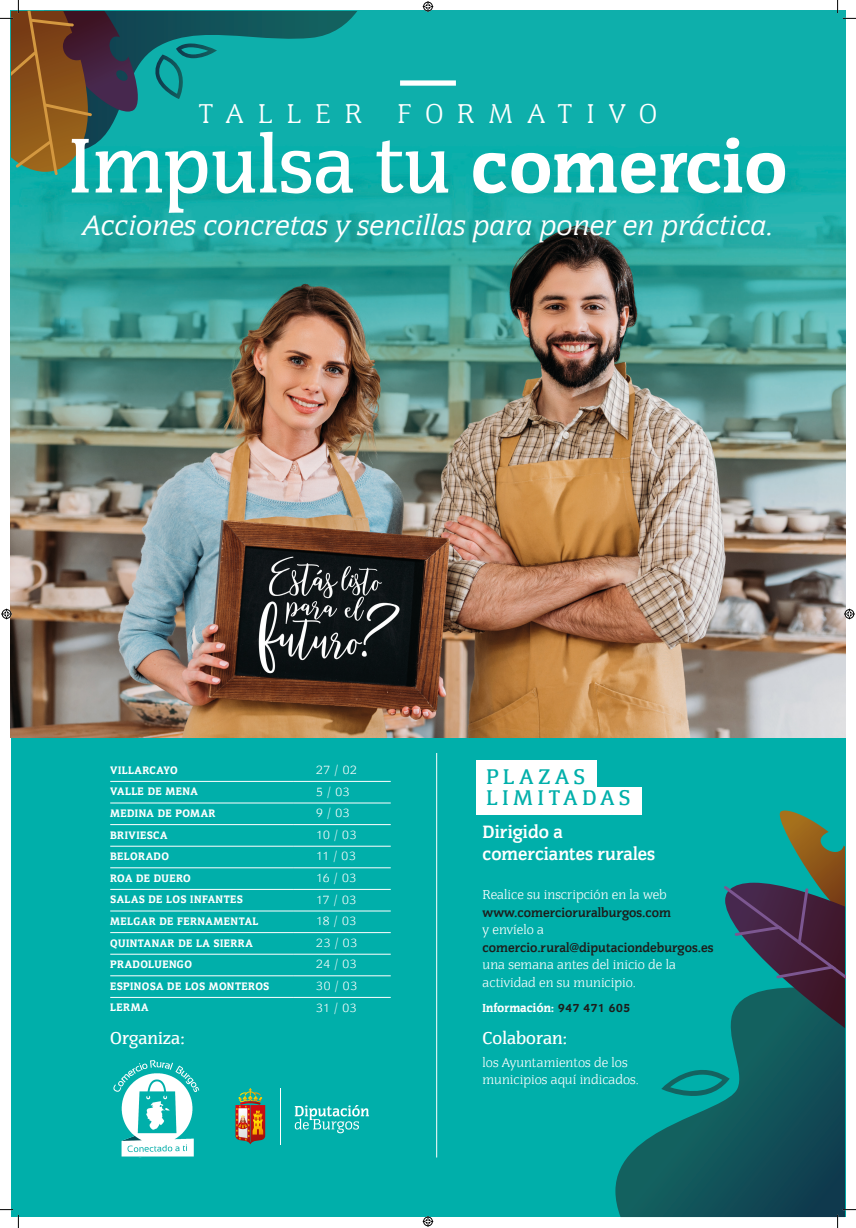
<style>
.page{position:relative;width:856px;height:1228px;background:#fff}
.page>*{position:absolute;margin:0;border:0;box-sizing:border-box;transform-origin:0 0}
.t1{font:500 80.33px "Congress W01";color:#fff}
.t2{font:italic 28.88px "Congress W01";color:#fff}
.t3{font:300 28px "Congress W01";letter-spacing:.5em;color:#fff}
.t4{font:500 21.88px/21px "Congress W01";letter-spacing:.21em;color:#00afaa}
.t5{font:700 18.38px "Congress W01";color:#fff}
.t6{font:500 17.68px "Congress W01";color:#fff}
.t7{font:300 13.12px/17.5px "Congress W01";color:#fff}
.t8{font:700 13.12px/17.5px "Congress W01";color:#1d1d1b}
.t9{font:800 13.12px "Congress W00";color:#fff}
.t10{font:800 12.25px "Congress W00";letter-spacing:.025em;color:#fff}
.t11{font:300 12.25px "Congress W01";letter-spacing:.055em;color:#fff}
.s1{font-family:"Congress W00";font-weight:800}
.s2{font-weight:300;color:#fff}
.s3{color:#1d1d1b}
</style>
<div class="page">
<div style="left:11px;top:11px;width:833px;height:1205px;background:#00afaa"></div>
<img style="left:11px;top:11px;width:833px;height:726px">
<svg style="left:139px;top:11px;width:218px;height:141px"></svg>
<svg style="left:154px;top:43px;width:63px;height:56px"></svg>
<div style="left:400px;top:80px;width:56px;height:6px;background:#fff"></div>
<svg style="left:235px;top:1088px;width:30px;height:56px"></svg>
<hr style="left:280px;top:1087px;width:1px;height:57px;background:#fff">
<svg style="left:295px;top:1105px;width:74px;height:28px"></svg>
<img style="left:113px;top:1060px;width:87px;height:97px">
<hr style="left:436px;top:753px;width:1px;height:404px;background:#fff">
<hr style="left:110px;top:781px;width:184px;height:1px;background:#fff">
<hr style="left:294px;top:781px;width:96px;height:1px;background:#fff">
<hr style="left:110px;top:802px;width:184px;height:1px;background:#fff">
<hr style="left:294px;top:802px;width:96px;height:1px;background:#fff">
<hr style="left:110px;top:824px;width:184px;height:1px;background:#fff">
<hr style="left:294px;top:824px;width:96px;height:1px;background:#fff">
<hr style="left:110px;top:845px;width:184px;height:1px;background:#fff">
<hr style="left:294px;top:845px;width:96px;height:1px;background:#fff">
<hr style="left:110px;top:867px;width:184px;height:1px;background:#fff">
<hr style="left:294px;top:867px;width:96px;height:1px;background:#fff">
<hr style="left:110px;top:889px;width:184px;height:1px;background:#fff">
<hr style="left:294px;top:889px;width:96px;height:1px;background:#fff">
<hr style="left:110px;top:910px;width:184px;height:1px;background:#fff">
<hr style="left:294px;top:910px;width:96px;height:1px;background:#fff">
<hr style="left:110px;top:932px;width:184px;height:1px;background:#fff">
<hr style="left:294px;top:932px;width:96px;height:1px;background:#fff">
<hr style="left:110px;top:953px;width:184px;height:1px;background:#fff">
<hr style="left:294px;top:953px;width:96px;height:1px;background:#fff">
<hr style="left:110px;top:975px;width:184px;height:1px;background:#fff">
<hr style="left:294px;top:975px;width:96px;height:1px;background:#fff">
<hr style="left:110px;top:997px;width:184px;height:1px;background:#fff">
<hr style="left:294px;top:997px;width:96px;height:1px;background:#fff">
<div style="left:476px;top:759px;width:120px;height:28px;background:#fff"></div>
<div style="left:476px;top:786px;width:165px;height:28px;background:#fff"></div>
<svg style="left:615px;top:1028px;width:229px;height:188px"></svg>
<svg style="left:661px;top:1056px;width:68px;height:51px"></svg>
<svg style="left:724px;top:810px;width:120px;height:218px"></svg>
<svg style="left:0;top:0;width:139px;height:175px"></svg>
<svg style="left:0;top:1209px;width:19px;height:18px"></svg>
<svg style="left:836px;top:0;width:19px;height:19px"></svg>
<svg style="left:836px;top:1208px;width:19px;height:19px"></svg>
<svg style="left:422px;top:1px;width:11px;height:11px"></svg>
<svg style="left:422px;top:1216px;width:11px;height:10px"></svg>
<svg style="left:1px;top:608px;width:11px;height:11px"></svg>
<svg style="left:843px;top:608px;width:11px;height:11px"></svg>
<p class="t3" style="left:199px;top:98px;width:165px">TALLER</p>
<p class="t3" style="left:397px;top:98px;width:261px">FORMATIVO</p>
<p class="t1" style="left:68px;top:119px;width:721px">Impulsa tu <span class="s1">comercio</span></p>
<p class="t2" style="left:82px;top:209px;width:692px">Acciones concretas y sencillas para poner en práctica.</p>
<p class="t10" style="left:110px;top:762px;width:69px">VILLARCAYO</p>
<p class="t11" style="left:316px;top:763px;width:42px">27 / 02</p>
<p class="t10" style="left:110px;top:783px;width:89px">VALLE DE MENA</p>
<p class="t11" style="left:316px;top:784px;width:35px">5 / 03</p>
<p class="t10" style="left:110px;top:805px;width:107px">MEDINA DE POMAR</p>
<p class="t11" style="left:316px;top:806px;width:35px">9 / 03</p>
<p class="t10" style="left:110px;top:827px;width:59px">BRIVIESCA</p>
<p class="t11" style="left:316px;top:827px;width:42px">10 / 03</p>
<p class="t10" style="left:110px;top:848px;width:60px">BELORADO</p>
<p class="t11" style="left:316px;top:849px;width:41px">11 / 03</p>
<p class="t10" style="left:110px;top:870px;width:82px">ROA DE DUERO</p>
<p class="t11" style="left:316px;top:871px;width:41px">16 / 03</p>
<p class="t10" style="left:110px;top:891px;width:134px">SALAS DE LOS INFANTES</p>
<p class="t11" style="left:316px;top:892px;width:41px">17 / 03</p>
<p class="t10" style="left:110px;top:913px;width:150px">MELGAR DE FERNAMENTAL</p>
<p class="t11" style="left:316px;top:914px;width:42px">18 / 03</p>
<p class="t10" style="left:110px;top:934px;width:144px">QUINTANAR DE LA SIERRA</p>
<p class="t11" style="left:316px;top:935px;width:42px">23 / 03</p>
<p class="t10" style="left:110px;top:956px;width:83px">PRADOLUENGO</p>
<p class="t11" style="left:316px;top:957px;width:42px">24 / 03</p>
<p class="t10" style="left:110px;top:978px;width:161px">ESPINOSA DE LOS MONTEROS</p>
<p class="t11" style="left:316px;top:978px;width:42px">30 / 03</p>
<p class="t10" style="left:110px;top:999px;width:40px">LERMA</p>
<p class="t11" style="left:316px;top:1000px;width:42px">31 / 03</p>
<p class="t6" style="left:110px;top:1028px;width:76px">Organiza:</p>
<p class="t4" style="left:486px;top:766px;width:145px">PLAZAS<br>LIMITADAS</p>
<p class="t5" style="left:482px;top:821px;width:82px">Dirigido a</p>
<p class="t5" style="left:482px;top:843px;width:174px">comerciantes rurales</p>
<p class="t7" style="left:482px;top:886px;width:186px">Realice su inscripción en la web</p>
<p class="t8" style="left:482px;top:903px;width:190px">www.comercioruralburgos.com <span class="s2">y envíelo a</span></p>
<p class="t8" style="left:482px;top:938px;width:232px">comercio.rural@diputaciondeburgos.es</p>
<p class="t7" style="left:482px;top:956px;width:195px">una semana antes del inicio de la actividad en su municipio.</p>
<p class="t9" style="left:482px;top:999px;width:149px">Información: <span class="s3">947 471 605</span></p>
<p class="t6" style="left:482px;top:1028px;width:86px">Colaboran:</p>
<p class="t7" style="left:482px;top:1053px;width:158px">los Ayuntamientos de los municipios aquí indicados.</p>
</div>
